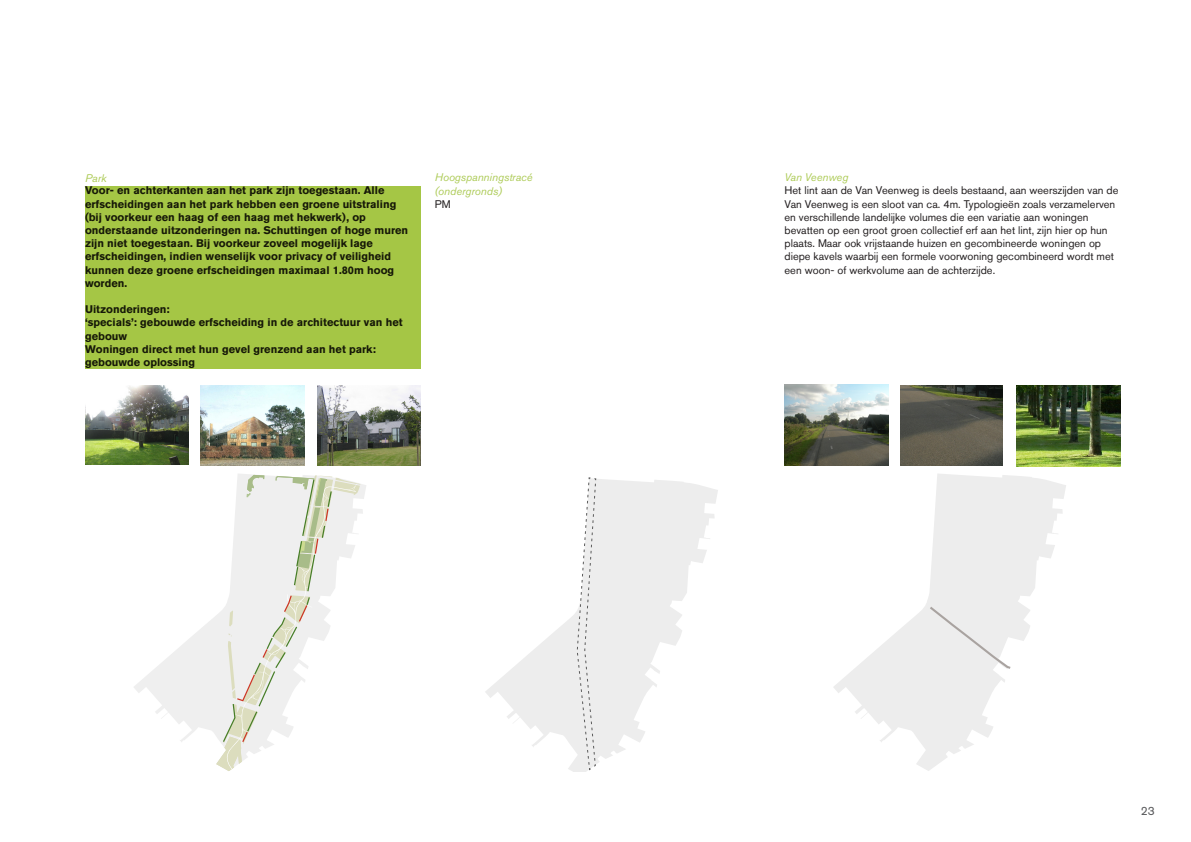
<style>
.page{position:relative;width:1191px;height:842px;background:#fff}
.page>*{position:absolute;margin:0;border:0;box-sizing:border-box;transform-origin:0 0}
.t1{font:12px "Akzidenz Grotesk BQ";color:#57585a}
.t2{font:700 11px/13.2px "Akzidenz Grotesk BQ";color:#231f20}
.t3{font:11px/13.2px "Akzidenz Grotesk BQ";color:#231f20}
.t4{font:italic 11px/13.2px "Akzidenz Grotesk BQ";color:#adcb57}
</style>
<div class="page">
<div style="left:85px;top:186px;width:335px;height:183px;background:#a5c645"></div>
<img style="left:85px;top:385px;width:104px;height:80px">
<img style="left:318px;top:385px;width:102px;height:81px">
<svg style="left:134px;top:474px;width:232px;height:268px"></svg>
<svg style="left:216px;top:475px;width:144px;height:296px"></svg>
<svg style="left:485px;top:478px;width:233px;height:293px"></svg>
<svg style="left:576px;top:477px;width:20px;height:294px"></svg>
<svg style="left:833px;top:474px;width:233px;height:297px"></svg>
<svg style="left:927px;top:604px;width:85px;height:66px;background:#ebebeb"></svg>
<img style="left:784px;top:385px;width:104px;height:81px">
<img style="left:900px;top:385px;width:102px;height:81px">
<img style="left:1016px;top:385px;width:104px;height:81px">
<img style="left:201px;top:385px;width:104px;height:80px">
<p class="t4" style="left:85px;top:172px;width:23px">Park</p>
<p class="t4" style="left:435px;top:171px;width:99px">Hoogspanningstracé (ondergronds)</p>
<p class="t3" style="left:435px;top:197px;width:17px">PM</p>
<p class="t2" style="left:85px;top:184px;width:325px">Voor- en achterkanten aan het park zijn toegestaan. Alle erfscheidingen aan het park hebben een groene uitstraling (bij voorkeur een haag of een haag met hekwerk), op onderstaande uitzonderingen na. Schuttingen of hoge muren zijn niet toegestaan. Bij voorkeur zoveel mogelijk lage erfscheidingen, indien wenselijk voor privacy of veiligheid kunnen deze groene erfscheidingen maximaal 1.80m hoog worden.</p>
<p class="t2" style="left:85px;top:303px;width:319px">Uitzonderingen:<br>‘specials’: gebouwde erfscheiding in de architectuur van het gebouw<br>Woningen direct met hun gevel grenzend aan het park: gebouwde oplossing</p>
<p class="t4" style="left:784px;top:171px;width:65px">Van Veenweg</p>
<p class="t3" style="left:784px;top:184px;width:335px">Het lint aan de Van Veenweg is deels bestaand, aan weerszijden van de Van Veenweg is een sloot van ca. 4m. Typologieën zoals verzamelerven en verschillende landelijke volumes die een variatie aan woningen bevatten op een groot groen collectief erf aan het lint, zijn hier op hun plaats. Maar ook vrijstaande huizen en gecombineerde woningen op diepe kavels waarbij een formele voorwoning gecombineerd wordt met een woon- of werkvolume aan de achterzijde.</p>
<p class="t1" style="left:1141px;top:804px;width:15px">23</p>
</div>
